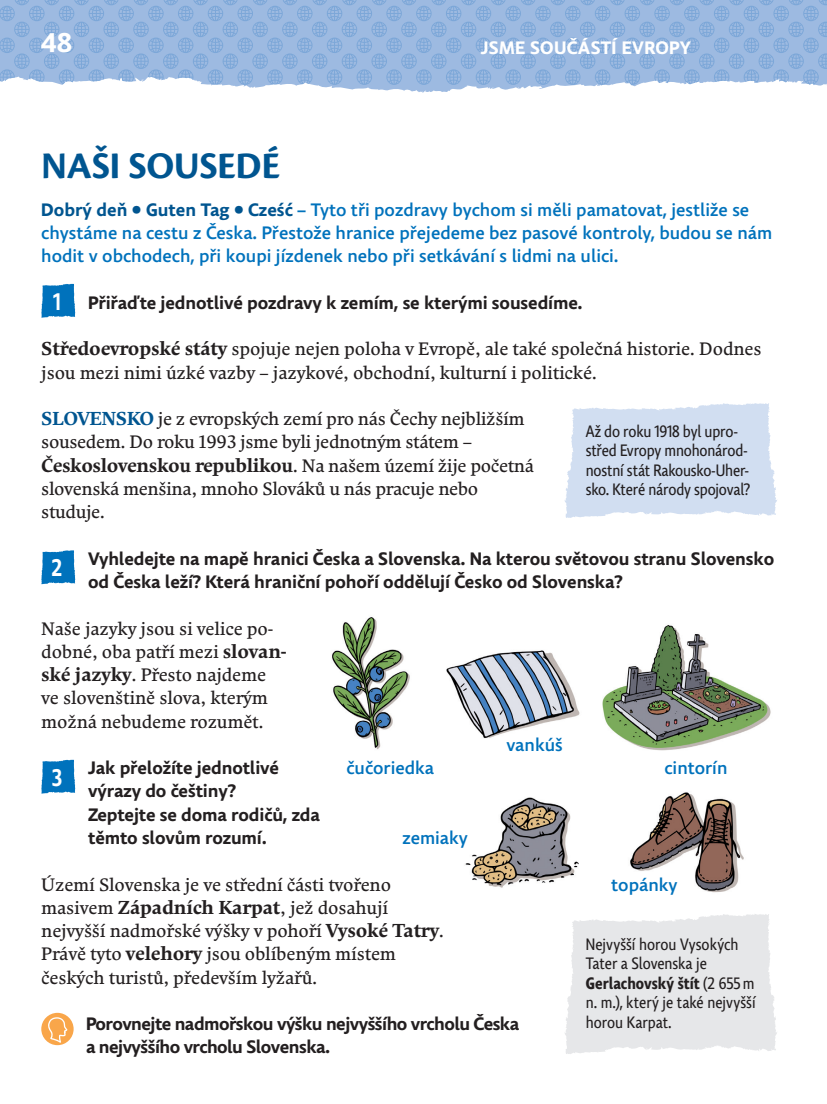
<style>
.page{position:relative;width:827px;height:1104px;background:#fff}
.page>*{position:absolute;margin:0;border:0;box-sizing:border-box;transform-origin:0 0}
.t1{font:700 39px "Cronos Pro";letter-spacing:-.01em;color:#005590}
.t2{font:700 27px "Comenia Sans";color:#fff}
.t3{font:700 24px "Comenia Sans";color:#fff;scale:.8 1}
.t4{font:700 18.75px "Comenia Serif";letter-spacing:-.02em;color:#231f20}
.t5{font:18px/23.2px "Comenia Serif";letter-spacing:-.01em;color:#231f20}
.t6{font:700 18px/23.2px "Comenia Sans";letter-spacing:-.01em;color:#231f20}
.t7{font:500 18px/23.2px "Comenia Sans";color:#0072bc}
.t8{font:700 18px/23.2px "Comenia Sans";letter-spacing:-.03em;color:#231f20}
.t9{font:700 18px "Comenia Sans";color:#fff}
.t10{font:16.5px/19.5px "Comenia Sans Cond";letter-spacing:-.01em;color:#231f20}
.s1{font-weight:700;color:#005590}
.s2{font-weight:700;font-size:18.75px}
.s3{font-weight:700;font-size:18.75px;color:#005590}
.s4{font-weight:400;font-size:18px}
.s5{font-weight:700}
</style>
<div class="page">
<svg style="left:211px;top:0;width:616px;height:93px;background:#9fbce1"></svg>
<svg style="left:41px;top:283px;width:34px;height:35px"></svg>
<svg style="left:41px;top:550px;width:34px;height:34px"></svg>
<svg style="left:41px;top:759px;width:34px;height:34px"></svg>
<svg style="left:41px;top:1012px;width:33px;height:32px"></svg>
<svg style="left:48px;top:1016px;width:19px;height:26px"></svg>
<svg style="left:565px;top:914px;width:212px;height:140px;background:#e8e9eb"></svg>
<svg style="left:564px;top:403px;width:213px;height:115px;background:#d6e1f2"></svg>
<img style="left:332px;top:617px;width:439px;height:276px">
<svg style="left:0;top:0;width:354px;height:85px;background:#98b7df"></svg>
<h2 class="t2" style="left:41px;top:25px;width:33px">48</h2>
<p class="t9" style="left:481px;top:36px;width:12px">JSME</p>
<p class="t9" style="left:530px;top:36px;width:13px">SOUČ</p>
<p class="t9" style="left:578px;top:36px;width:79px">ÁSTÍ EVROP</p>
<p class="t9" style="left:680px;top:36px;width:13px">Y</p>
<h1 class="t1" style="left:41px;top:143px;width:240px">NAŠI SOUSEDÉ</h1>
<p class="t7" style="left:41px;top:198px;width:732px"><span class="s1">Dobrý deň • Guten Tag • Cześć</span> – Tyto tři pozdravy bychom si měli pamatovat, jestliže se chystáme na cestu z Česka. Přestože hranice přejedeme bez pasové kontroly, budou se nám hodit v obchodech, při koupi jízdenek nebo při setkávání s lidmi na ulici.</p>
<h3 class="t3" style="left:53px;top:286px;width:11px">1</h3>
<p class="t6" style="left:88px;top:291px;width:496px">Přiřaďte jednotlivé pozdravy k zemím, se kterými sousedíme.</p>
<p class="t5" style="left:41px;top:337px;width:721px"><span class="s2">Středoevropské státy</span> spojuje nejen poloha v Evropě, ale také společná historie. Dodnes jsou mezi nimi úzké vazby – jazykové, obchodní, kulturní i politické.</p>
<p class="t5" style="left:41px;top:406px;width:485px"><span class="s3">SLOVENSKO</span> je z evropských zemí pro nás Čechy nejbližším sousedem. Do roku 1993 jsme byli jednotným státem –</p>
<p class="t4" style="left:41px;top:451px;width:494px">Československou republikou<span class="s4">. Na našem území žije početná</span></p>
<p class="t5" style="left:41px;top:476px;width:438px">slovenská menšina, mnoho Slováků u nás pracuje nebo studuje.</p>
<h3 class="t3" style="left:52px;top:552px;width:15px">2</h3>
<p class="t6" style="left:88px;top:547px;width:687px">Vyhledejte na mapě hranici Česka a Slovenska. Na kterou světovou stranu Slovensko od Česka leží? Která hraniční pohoří oddělují Česko od Slovenska?</p>
<p class="t5" style="left:41px;top:616px;width:247px">Naše jazyky jsou si velice po&shy;dobné, oba patří mezi <span class="s2">slovan&shy;ské jazyky</span>. Přesto najdeme ve slovenštině slova, kterým možná nebudeme rozumět.</p>
<p class="t10" style="left:586px;top:421px;width:166px">Až do roku 1918 byl upro&shy;střed Evropy mnohonárod&shy;nostní stát Rakousko-Uher&shy;sko. Které národy spojoval?</p>
<p class="t7" style="left:506px;top:733px;width:58px">vankúš</p>
<h3 class="t3" style="left:52px;top:761px;width:14px">3</h3>
<p class="t6" style="left:88px;top:756px;width:233px">Jak přeložíte jednotlivé výrazy do češtiny?<br>Zeptejte se doma rodičů, zda těmto slovům rozumí.</p>
<p class="t5" style="left:41px;top:871px;width:404px">Území Slovenska je ve střední části tvořeno masivem <span class="s2">Západních Karpat</span>, jež dosahují nejvyšší nadmořské výšky v pohoří <span class="s2">Vysoké Tatry</span>.<br>Právě tyto <span class="s2">velehory</span> jsou oblíbeným místem českých turistů, především lyžařů.</p>
<p class="t8" style="left:86px;top:1012px;width:435px">Porovnejte nadmořskou výšku nejvyššího vrcholu Česka a nejvyššího vrcholu Slovenska.</p>
<p class="t7" style="left:346px;top:756px;width:89px">čučoriedka</p>
<p class="t7" style="left:402px;top:826px;width:67px">zemiaky</p>
<p class="t7" style="left:664px;top:756px;width:64px">cintorín</p>
<p class="t7" style="left:611px;top:872px;width:68px">topánky</p>
<p class="t10" style="left:586px;top:934px;width:171px">Nejvyšší horou Vysokých<br>Tater a Slovenska je<br><span class="s5">Gerlachovský štít</span> (2 655m n. m.), který je také nejvyšší horou Karpat.</p>
</div>
